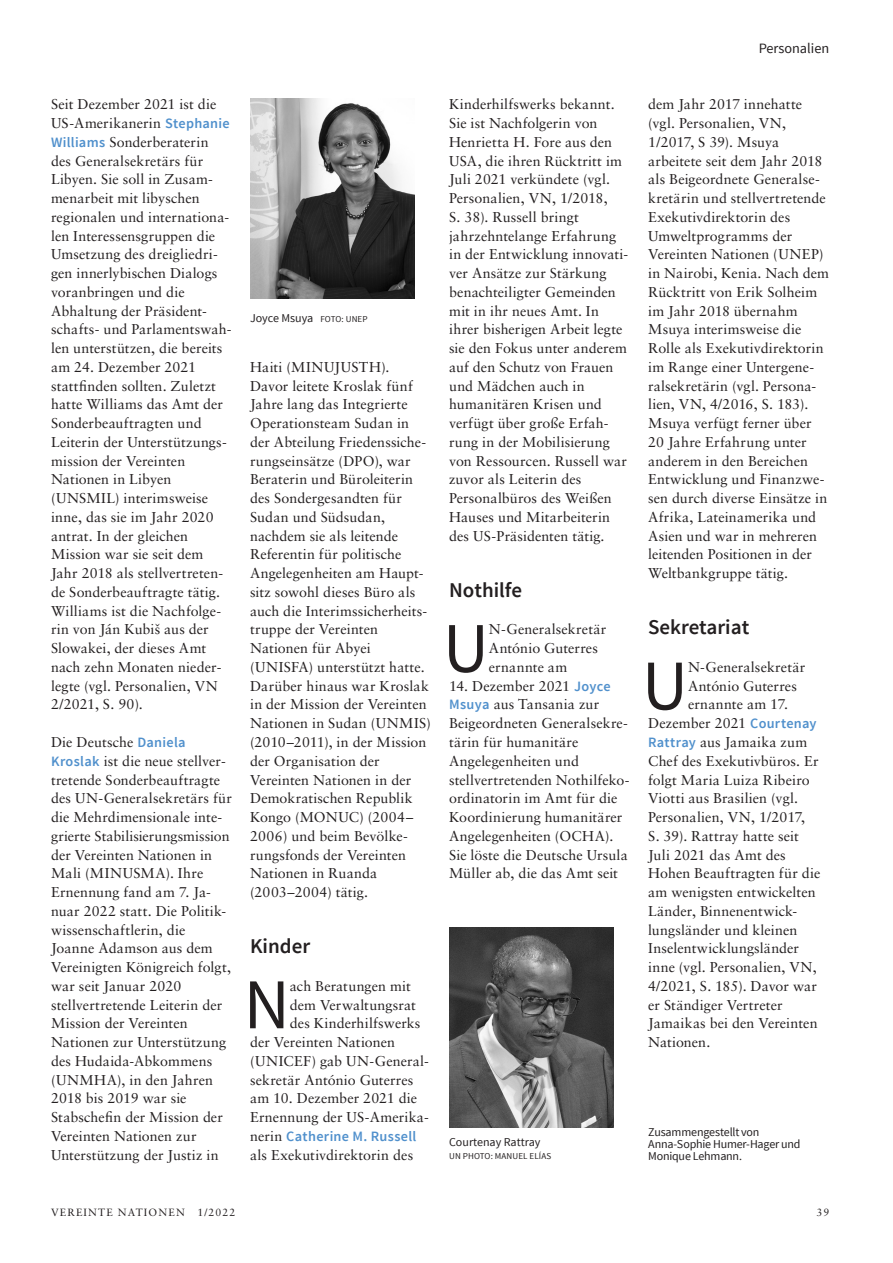
<style>
.page{position:relative;width:893px;height:1263px;background:#fff}
.page>*{position:absolute;margin:0;border:0;box-sizing:border-box;transform-origin:0 0}
.fließtext_mit_Initia{font:71.4px "Source Sans Pro";color:#231f20}
.Subhead{font:600 21px "Source Sans Pro";color:#231f20}
.fließtext_mit_Initia-2{font:14.25px/18.8px "Sabon LT Std";letter-spacing:.005em;color:#231f20}
.Person_Text_ohne_Ini{font:14.25px/18.8px "Sabon LT Std";letter-spacing:.005em;color:#231f20}
.fließtext_mit_Initia-3{font:600 14.25px "Source Sans Pro";letter-spacing:.02em;color:#5090cc}
.Kolumnentitel{font:14.25px "Source Sans Pro";color:#231f20}
.Zusammengestellt_von{font:12px/12px "Source Sans Pro";letter-spacing:-.015em;color:#231f20}
.BU_Name{font:12px "Source Sans Pro";color:#231f20}
.Seitenzahl_Ausgabe{font:10.5px "Sabon LT Std";letter-spacing:.11em;color:#231f20}
.BU_Name-2{font:9px "Source Sans Pro";letter-spacing:.01em;color:#231f20}
.s1{font-family:"Source Sans Pro";font-weight:600;color:#5090cc}
.s2{font-size:9px}
.s3{font-family:"Sabon LT Std";font-weight:400;color:#231f20}
</style>
<div class="page">
<img style="left:250px;top:99px;width:164px;height:199px">
<img style="left:449px;top:927px;width:164px;height:200px">
<p class="Person_Text_ohne_Ini" style="left:51px;top:95px;width:182px">Seit Dezember 2021 ist die<br>US-Amerikanerin <span class="s1">Stephanie<br>Williams</span> Sonderberaterin des Generalsekretärs für<br>Libyen. Sie soll in Zusam&shy;menarbeit mit libyschen regionalen und internationa&shy;len Interessensgruppen die<br>Umsetzung des dreigliedri&shy;gen innerlybischen Dialogs voranbringen und die<br>Abhaltung der Präsident&shy;schafts- und Parlamentswah&shy;len unterstützen, die bereits am 24. Dezember 2021 stattfinden sollten. Zuletzt hatte Williams das Amt der<br>Sonderbeauftragten und<br>Leiterin der Unterstützungs&shy;mission der Vereinten<br>Nationen in Libyen (UNSMIL) interimsweise inne, das sie im Jahr 2020 antrat. In der gleichen<br>Mission war sie seit dem<br>Jahr 2018 als stellvertreten&shy;de Sonderbeauftragte tätig.<br>Williams ist die Nachfolge&shy;rin von Ján Kubiš aus der<br>Slowakei, der dieses Amt nach zehn Monaten nieder&shy;legte (vgl. Personalien, VN<br>2/2021, S. 90).</p>
<p class="Person_Text_ohne_Ini" style="left:51px;top:732px;width:182px">Die Deutsche <span class="s1">Daniela<br>Kroslak</span> ist die neue stellver&shy;tretende Sonderbeauftragte des UN-Generalsekretärs für die Mehrdimensionale inte&shy;grierte Stabilisierungsmission der Vereinten Nationen in<br>Mali (MINUSMA). Ihre<br>Ernennung fand am 7. Ja&shy;nuar 2022 statt. Die Politik&shy;wissenschaftlerin, die<br>Joanne Adamson aus dem<br>Vereinigten Königreich folgt, war seit Januar 2020 stellvertretende Leiterin der<br>Mission der Vereinten<br>Nationen zur Unterstützung des Hudaida-Abkommens (UNMHA), in den Jahren<br>2018 bis 2019 war sie<br>Stabschefin der Mission der<br>Vereinten Nationen zur<br>Unterstützung der Justiz in</p>
<p class="BU_Name" style="left:250px;top:311px;width:119px">Joyce Msuya <span class="s2">FOTO: UNEP</span></p>
<p class="Person_Text_ohne_Ini" style="left:250px;top:357px;width:182px">Haiti (MINUJUSTH).<br>Davor leitete Kroslak fünf<br>Jahre lang das Integrierte<br>Operationsteam Sudan in der Abteilung Friedenssiche&shy;rungseinsätze (DPO), war<br>Beraterin und Büroleiterin des Sondergesandten für<br>Sudan und Südsudan, nachdem sie als leitende<br>Referentin für politische<br>Angelegenheiten am Haupt&shy;sitz sowohl dieses Büro als auch die Interimssicherheits&shy;truppe der Vereinten<br>Nationen für Abyei (UNISFA) unterstützt hatte.<br>Darüber hinaus war Kroslak in der Mission der Vereinten<br>Nationen in Sudan (UNMIS) (2010–2011), in der Mission der Organisation der<br>Vereinten Nationen in der<br>Demokratischen Republik<br>Kongo (MONUC) (2004–<br>2006) und beim Bevölke&shy;rungsfonds der Vereinten<br>Nationen in Ruanda (2003–2004) tätig.</p>
<p class="Subhead" style="left:250px;top:933px;width:62px">Kinder</p>
<p class="fließtext_mit_Initia" style="left:244px;top:960px;width:48px">N</p>
<p class="fließtext_mit_Initia-2" style="left:290px;top:976px;width:123px">ach Beratungen mit</p>
<p class="fließtext_mit_Initia-2" style="left:290px;top:995px;width:127px">dem Verwaltungsrat</p>
<p class="fließtext_mit_Initia-2" style="left:290px;top:1014px;width:132px">des Kinderhilfswerks</p>
<p class="fließtext_mit_Initia-2" style="left:250px;top:1032px;width:147px">der Vereinten Nationen</p>
<p class="fließtext_mit_Initia-2" style="left:250px;top:1051px;width:180px">(UNICEF) gab UN-General-</p>
<p class="fließtext_mit_Initia-2" style="left:250px;top:1070px;width:165px">sekretär António Guterres</p>
<p class="fließtext_mit_Initia-2" style="left:250px;top:1089px;width:169px">am 10. Dezember 2021 die</p>
<p class="fließtext_mit_Initia-2" style="left:250px;top:1107px;width:180px">Ernennung der US-Amerika-</p>
<p class="fließtext_mit_Initia-3" style="left:250px;top:1127px;width:168px"><span class="s3">nerin</span> Catherine M. Russell</p>
<p class="fließtext_mit_Initia-2" style="left:250px;top:1145px;width:165px">als Exekutivdirektorin des</p>
<p class="fließtext_mit_Initia-2" style="left:449px;top:95px;width:181px">Kinderhilfswerks bekannt.<br>Sie ist Nachfolgerin von<br>Henrietta H. Fore aus den<br>USA, die ihren Rücktritt im<br>Juli 2021 verkündete (vgl.<br>Personalien, VN, 1/2018,<br>S. 38). Russell bringt jahrzehntelange Erfahrung in der Entwicklung innovati&shy;ver Ansätze zur Stärkung benachteiligter Gemeinden mit in ihr neues Amt. In ihrer bisherigen Arbeit legte sie den Fokus unter anderem auf den Schutz von Frauen und Mädchen auch in humanitären Krisen und verfügt über große Erfah&shy;rung in der Mobilisierung von Ressourcen. Russell war zuvor als Leiterin des<br>Personalbüros des Weißen<br>Hauses und Mitarbeiterin des US-Präsidenten tätig.</p>
<p class="Subhead" style="left:449px;top:577px;width:74px">Nothilfe</p>
<p class="fließtext_mit_Initia" style="left:443px;top:604px;width:48px">U</p>
<p class="fließtext_mit_Initia-2" style="left:489px;top:620px;width:119px">N-Generalsekretär<br>António Guterres ernannte am</p>
<p class="fließtext_mit_Initia-2" style="left:449px;top:676px;width:182px">14. Dezember 2021 <span class="s1">Joyce<br>Msuya</span> aus Tansania zur<br>Beigeordneten Generalsekre&shy;tärin für humanitäre<br>Angelegenheiten und stellvertretenden Nothilfeko&shy;ordinatorin im Amt für die<br>Koordinierung humanitärer<br>Angelegenheiten (OCHA).<br>Sie löste die Deutsche Ursula<br>Müller ab, die das Amt seit</p>
<p class="Kolumnentitel" style="left:759px;top:40px;width:72px">Personalien</p>
<p class="fließtext_mit_Initia-2" style="left:648px;top:95px;width:182px">dem Jahr 2017 innehatte (vgl. Personalien, VN,<br>1/2017, S 39). Msuya arbeitete seit dem Jahr 2018 als Beigeordnete Generalse&shy;kretärin und stellvertretende<br>Exekutivdirektorin des<br>Umweltprogramms der<br>Vereinten Nationen (UNEP) in Nairobi, Kenia. Nach dem<br>Rücktritt von Erik Solheim im Jahr 2018 übernahm<br>Msuya interimsweise die<br>Rolle als Exekutivdirektorin im Range einer Untergene&shy;ralsekretärin (vgl. Persona&shy;lien, VN, 4/2016, S. 183).<br>Msuya verfügt ferner über<br>20 Jahre Erfahrung unter anderem in den Bereichen<br>Entwicklung und Finanzwe&shy;sen durch diverse Einsätze in<br>Afrika, Lateinamerika und<br>Asien und war in mehreren leitenden Positionen in der<br>Weltbankgruppe tätig.</p>
<p class="Subhead" style="left:648px;top:614px;width:103px">Sekretariat</p>
<p class="fließtext_mit_Initia" style="left:642px;top:641px;width:48px">U</p>
<p class="fließtext_mit_Initia-2" style="left:688px;top:657px;width:119px">N-Generalsekretär</p>
<p class="fließtext_mit_Initia-2" style="left:688px;top:676px;width:111px">António Guterres</p>
<p class="fließtext_mit_Initia-2" style="left:688px;top:695px;width:102px">ernannte am 17.</p>
<p class="fließtext_mit_Initia-2" style="left:648px;top:714px;width:170px">Dezember 2021 <span class="s1">Courtenay</span></p>
<p class="fließtext_mit_Initia-2" style="left:648px;top:732px;width:161px"><span class="s1">Rattray</span> aus Jamaika zum</p>
<p class="fließtext_mit_Initia-2" style="left:648px;top:751px;width:172px">Chef des Exekutivbüros. Er</p>
<p class="fließtext_mit_Initia-2" style="left:648px;top:770px;width:163px">folgt Maria Luiza Ribeiro</p>
<p class="fließtext_mit_Initia-2" style="left:648px;top:789px;width:152px">Viotti aus Brasilien (vgl.</p>
<p class="fließtext_mit_Initia-2" style="left:648px;top:807px;width:159px">Personalien, VN, 1/2017,</p>
<p class="fließtext_mit_Initia-2" style="left:648px;top:826px;width:152px">S. 39). Rattray hatte seit</p>
<p class="fließtext_mit_Initia-2" style="left:648px;top:845px;width:139px">Juli 2021 das Amt des</p>
<p class="fließtext_mit_Initia-2" style="left:648px;top:864px;width:174px">Hohen Beauftragten für die</p>
<p class="fließtext_mit_Initia-2" style="left:648px;top:882px;width:169px">am wenigsten entwickelten</p>
<p class="fließtext_mit_Initia-2" style="left:648px;top:901px;width:151px">Länder, Binnenentwick-</p>
<p class="fließtext_mit_Initia-2" style="left:648px;top:920px;width:151px">lungsländer und kleinen</p>
<p class="fließtext_mit_Initia-2" style="left:648px;top:939px;width:152px">Inselentwicklungsländer</p>
<p class="fließtext_mit_Initia-2" style="left:648px;top:957px;width:170px">inne (vgl. Personalien, VN,</p>
<p class="fließtext_mit_Initia-2" style="left:648px;top:976px;width:170px">4/2021, S. 185). Davor war</p>
<p class="fließtext_mit_Initia-2" style="left:648px;top:995px;width:136px">er Ständiger Vertreter</p>
<p class="fließtext_mit_Initia-2" style="left:648px;top:1014px;width:171px">Jamaikas bei den Vereinten</p>
<p class="fließtext_mit_Initia-2" style="left:648px;top:1032px;width:64px">Nationen.</p>
<p class="BU_Name" style="left:449px;top:1134px;width:93px">Courtenay Rattray</p>
<p class="BU_Name-2" style="left:449px;top:1151px;width:104px">UN PHOTO: MANUEL ELÍAS</p>
<p class="Zusammengestellt_von" style="left:648px;top:1126px;width:154px">Zusammengestellt von<br>Anna-Sophie Humer-Hager und<br>Monique Lehmann.</p>
<p class="Seitenzahl_Ausgabe" style="left:51px;top:1206px;width:186px">VEREINTE NATIONEN 1/2022</p>
<p class="Seitenzahl_Ausgabe" style="left:816px;top:1206px;width:14px">39</p>
</div>
